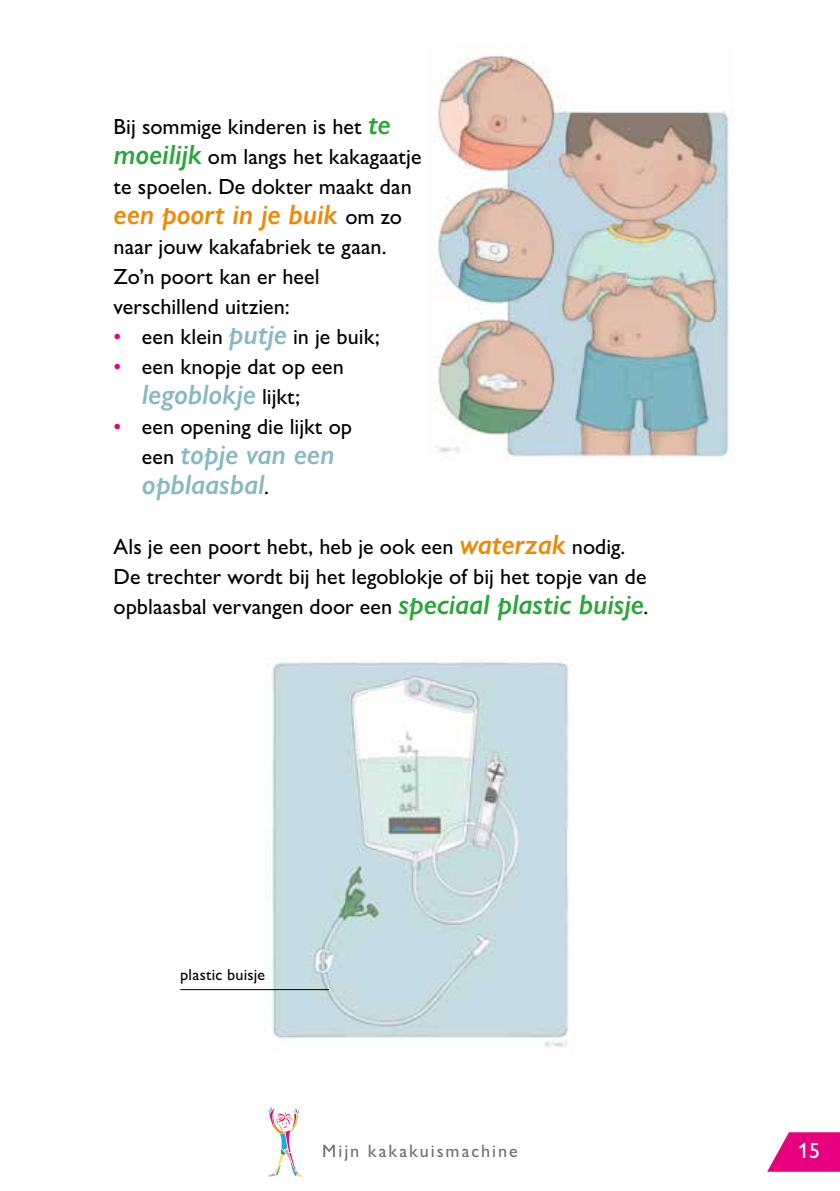
<style>
.page{position:relative;width:840px;height:1191px;background:#fff}
.page>*{position:absolute;margin:0;border:0;box-sizing:border-box;transform-origin:0 0}
.t1{font:italic 600 28px/30px "Gill Sans Nova";letter-spacing:-.005em;color:#86b9c4}
.t2{font:italic 600 28px "Gill Sans Nova";letter-spacing:-.005em;color:#f18700}
.t3{font:500 22px/30px "Gill Sans Nova";letter-spacing:.005em;color:#000}
.t4{font:500 22px "Gill Sans Nova";color:#fff}
.t5{font:500 18px "Gill Sans Nova";letter-spacing:.11em;color:#706f6f}
.t6{font:500 16px "Gill Sans Nova";letter-spacing:.015em;color:#000}
.s1{font-weight:600;font-style:italic;font-size:28px;color:#29a637}
.s2{font-weight:500;font-style:normal;font-size:22px;color:#000}
.s3{color:#e6007d}
.s4{font-weight:600;font-style:italic;font-size:28px;color:#86b9c4}
.s5{font-weight:600;font-style:italic;font-size:28px;color:#f18700}
</style>
<div class="page">
<svg style="left:767px;top:1132px;width:72px;height:39px"></svg>
<svg style="left:268px;top:1107px;width:35px;height:69px"></svg>
<img style="left:434px;top:46px;width:299px;height:415px">
<img style="left:265px;top:657px;width:304px;height:391px">
<hr style="left:180px;top:989px;width:148px;height:1px;background:#000">
<p class="t3" style="left:113px;top:111px;width:309px">Bij sommige kinderen is het <span class="s1">te moeilijk</span> om langs het kakagaatje te spoelen. De dokter maakt dan</p>
<p class="t2" style="left:113px;top:197px;width:290px">een poort in je buik <span class="s2">om zo</span></p>
<p class="t3" style="left:113px;top:231px;width:274px">naar jouw kakafabriek te gaan.<br>Zo’n poort kan er heel verschillend uitzien:</p>
<p class="t3" style="left:113px;top:321px;width:267px"><span class="s3">•</span> een klein <span class="s4">putje</span> in je buik;</p>
<p class="t3" style="left:113px;top:351px;width:232px"><span class="s3">•</span> een knopje dat op een</p>
<p class="t1" style="left:142px;top:379px;width:160px">legoblokje <span class="s2">lijkt;</span></p>
<p class="t3" style="left:113px;top:411px;width:240px"><span class="s3">•</span> een opening die lijkt op</p>
<p class="t1" style="left:142px;top:439px;width:194px"><span class="s2">een</span> topje van een opblaasbal<span class="s2">.</span></p>
<p class="t3" style="left:113px;top:531px;width:536px">Als je een poort hebt, heb je ook een <span class="s5">waterzak</span> nodig.<br>De trechter wordt bij het legoblokje of bij het topje van de opblaasbal vervangen door een <span class="s1">speciaal plastic buisje</span>.</p>
<p class="t6" style="left:180px;top:964px;width:86px">plastic buisje</p>
<p class="t5" style="left:322px;top:1139px;width:197px">Mijn kakakuismachine</p>
<p class="t4" style="left:797px;top:1136px;width:23px">15</p>
</div>
